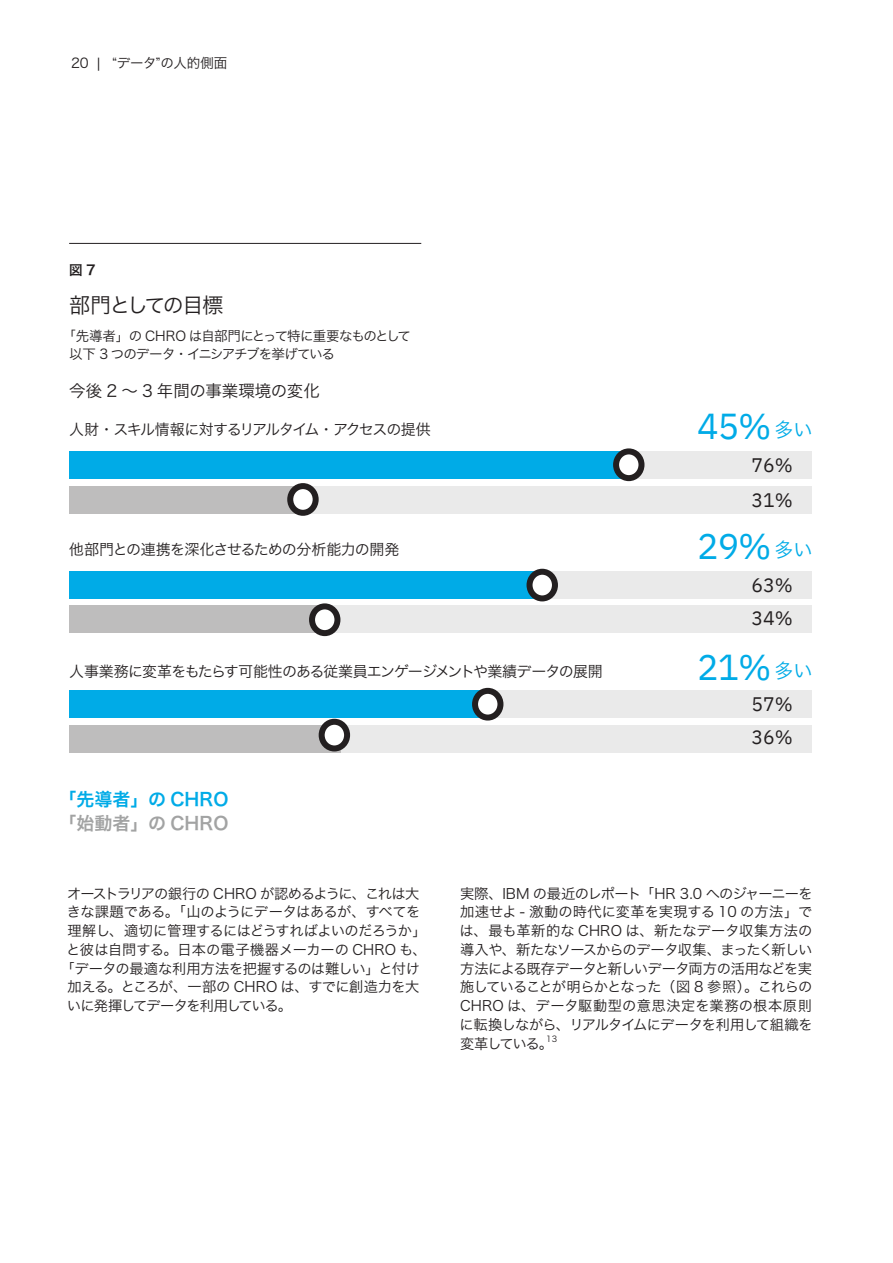
<style>
.page{position:relative;width:893px;height:1263px;background:#fff}
.page>*{position:absolute;margin:0;border:0;box-sizing:border-box;transform-origin:0 0}
.t1{font:36px "IBM Plex Sans";color:#00abe7}
.t2{font:21px "Hira Kaku Std W3";letter-spacing:-.09em;color:#231f20}
.t3{font:19.5px/34.8px "IBM Plex Sans";color:#231f20}
.t4{font:18px "Hira Kaku Std W6";color:#00abe7}
.t5{font:18px "Hira Kaku Std W6";color:#a2a3a3}
.t6{font:16.5px "Hira Kaku Std W3";color:#231f20}
.t7{font:15px "Hira Kaku Std W3";letter-spacing:-.055em;color:#231f20}
.t8{font:15px "Hira Kaku Std W3";letter-spacing:-.09em;color:#231f20}
.t9{font:15px "Hira Kaku Std W3";letter-spacing:-.035em;color:#231f20}
.t10{font:14.25px/18.8px "Hira Kaku Std W3";letter-spacing:-.03em;color:#231f20;text-align:justify}
.t11{font:14.25px "Hira Kaku Std W3";letter-spacing:-.065em;color:#231f20}
.t12{font:14.25px "Hira Kaku Std W3";color:#231f20}
.t13{font:14.25px "Hira Kaku Std W3";letter-spacing:-.075em;color:#231f20}
.t14{font:13.5px/18px "Hira Kaku Std W3";letter-spacing:-.06em;color:#231f20}
.t15{font:13.5px "Hira Kaku Std W3";color:#231f20}
.t16{font:13.5px "Hira Kaku Std W6";color:#231f20}
.t17{font:8.25px "Hira Kaku Std W3";color:#231f20}
.s1{font-family:"Hira Kaku Std W3";font-size:19.5px}
</style>
<div class="page">
<div style="left:69px;top:452px;width:743px;height:27px;background:#eaeaea"></div>
<div style="left:69px;top:452px;width:560px;height:27px;background:#00abe7"></div>
<div style="left:69px;top:486px;width:743px;height:27px;background:#eaeaea"></div>
<div style="left:69px;top:486px;width:239px;height:27px;background:#bebdbd"></div>
<div style="left:69px;top:571px;width:743px;height:27px;background:#eaeaea"></div>
<div style="left:69px;top:571px;width:474px;height:27px;background:#00abe7"></div>
<div style="left:69px;top:606px;width:743px;height:27px;background:#eaeaea"></div>
<div style="left:69px;top:606px;width:256px;height:27px;background:#bebdbd"></div>
<div style="left:69px;top:691px;width:743px;height:27px;background:#eaeaea"></div>
<div style="left:69px;top:691px;width:417px;height:27px;background:#00abe7"></div>
<div style="left:69px;top:725px;width:743px;height:27px;background:#eaeaea"></div>
<div style="left:69px;top:725px;width:271px;height:27px;background:#bebdbd"></div>
<hr style="left:69px;top:243px;width:352px;height:1px;background:#231f20">
<div style="left:322px;top:722px;width:25px;height:26px;background:#fff;border-radius:50%"></div>
<div style="left:319px;top:719px;width:31px;height:32px;border:6px solid #231f20;border-radius:50%"></div>
<div style="left:475px;top:691px;width:25px;height:26px;background:#fff;border-radius:50%"></div>
<div style="left:472px;top:688px;width:31px;height:32px;border:6px solid #231f20;border-radius:50%"></div>
<div style="left:312px;top:606px;width:25px;height:27px;background:#fff;border-radius:50%"></div>
<div style="left:309px;top:603px;width:31px;height:33px;border:6px solid #231f20;border-radius:50%"></div>
<div style="left:529px;top:572px;width:26px;height:26px;background:#fff;border-radius:50%"></div>
<div style="left:526px;top:569px;width:32px;height:32px;border:6px solid #231f20;border-radius:50%"></div>
<svg style="left:290px;top:486px;width:26px;height:27px"></svg>
<div style="left:287px;top:483px;width:32px;height:33px;border:6px solid #231f20;border-radius:50%"></div>
<div style="left:616px;top:451px;width:25px;height:27px;background:#fff;border-radius:50%"></div>
<div style="left:613px;top:448px;width:31px;height:33px;border:6px solid #231f20;border-radius:50%"></div>
<p class="t15" style="left:71px;top:53px;width:158px">20 | “データ”の人的側面</p>
<p class="t16" style="left:69px;top:260px;width:28px">図7</p>
<h2 class="t2" style="left:69px;top:289px;width:156px">部門としての目標</h2>
<p class="t14" style="left:69px;top:327px;width:343px;text-indent:-7px">「先導者」の CHRO は自部門にとって特に重要なものとして以下 3 つのデータ・イニシアチブを挙げている</p>
<p class="t6" style="left:69px;top:378px;width:252px">今後 2 ～ 3 年間の事業環境の変化</p>
<p class="t8" style="left:69px;top:418px;width:363px">人財・スキル情報に対するリアルタイム・アクセスの提供</p>
<p class="t9" style="left:69px;top:538px;width:332px">他部門との連携を深化させるための分析能力の開発</p>
<p class="t7" style="left:69px;top:660px;width:535px">人事業務に変革をもたらす可能性のある従業員エンゲージメントや業績データの展開</p>
<p class="t4" style="left:58px;top:786px;width:171px">「先導者」の CHRO</p>
<p class="t5" style="left:58px;top:810px;width:171px">「始動者」の CHRO</p>
<h1 class="t1" style="left:697px;top:399px;width:117px">45% <span class="s1">多い</span></h1>
<h3 class="t3" style="left:751px;top:446px;width:43px">76%<br>31%</h3>
<h1 class="t1" style="left:697px;top:519px;width:117px">29% <span class="s1">多い</span></h1>
<h3 class="t3" style="left:751px;top:567px;width:43px;line-height:33.5px">63%<br>34%</h3>
<h1 class="t1" style="left:697px;top:640px;width:117px">21% <span class="s1">多い</span></h1>
<h3 class="t3" style="left:751px;top:687px;width:43px;line-height:32.5px">57%<br>36%</h3>
<p class="t11" style="left:67px;top:882px;width:354px">オーストラリアの銀行の CHRO が認めるように、これは大</p>
<p class="t10" style="left:67px;top:902px;width:355px">きな課題である。「山のようにデータはあるが、すべてを</p>
<p class="t10" style="left:68px;top:921px;width:361px">理解し、適切に管理するにはどうすればよいのだろうか」</p>
<p class="t12" style="left:66px;top:939px;width:362px">と彼は自問する。日本の電子機器メーカーの CHRO も、</p>
<p class="t10" style="left:60px;top:958px;width:361px">「データの最適な利用方法を把握するのは難しい」と付け</p>
<p class="t10" style="left:68px;top:977px;width:353px">加える。ところが、一部の CHRO は、すでに創造力を大</p>
<p class="t13" style="left:67px;top:995px;width:227px">いに発揮してデータを利用している。</p>
<p class="t10" style="left:460px;top:883px;width:355px">実際、IBM の最近のレポート「HR 3.0 へのジャーニーを加速せよ - 激動の時代に変革を実現する 10 の方法」では、最も革新的な CHRO は、新たなデータ収集方法の導入や、新たなソースからのデータ収集、まったく新しい方法による既存データと新しいデータ両方の活用などを実施していることが明らかとなった（図 8 参照）。これらのCHRO は、データ駆動型の意思決定を業務の根本原則に転換しながら、リアルタイムにデータを利用して組織を変革している。</p>
<p class="t17" style="left:546px;top:1032px;width:12px">13</p>
</div>
